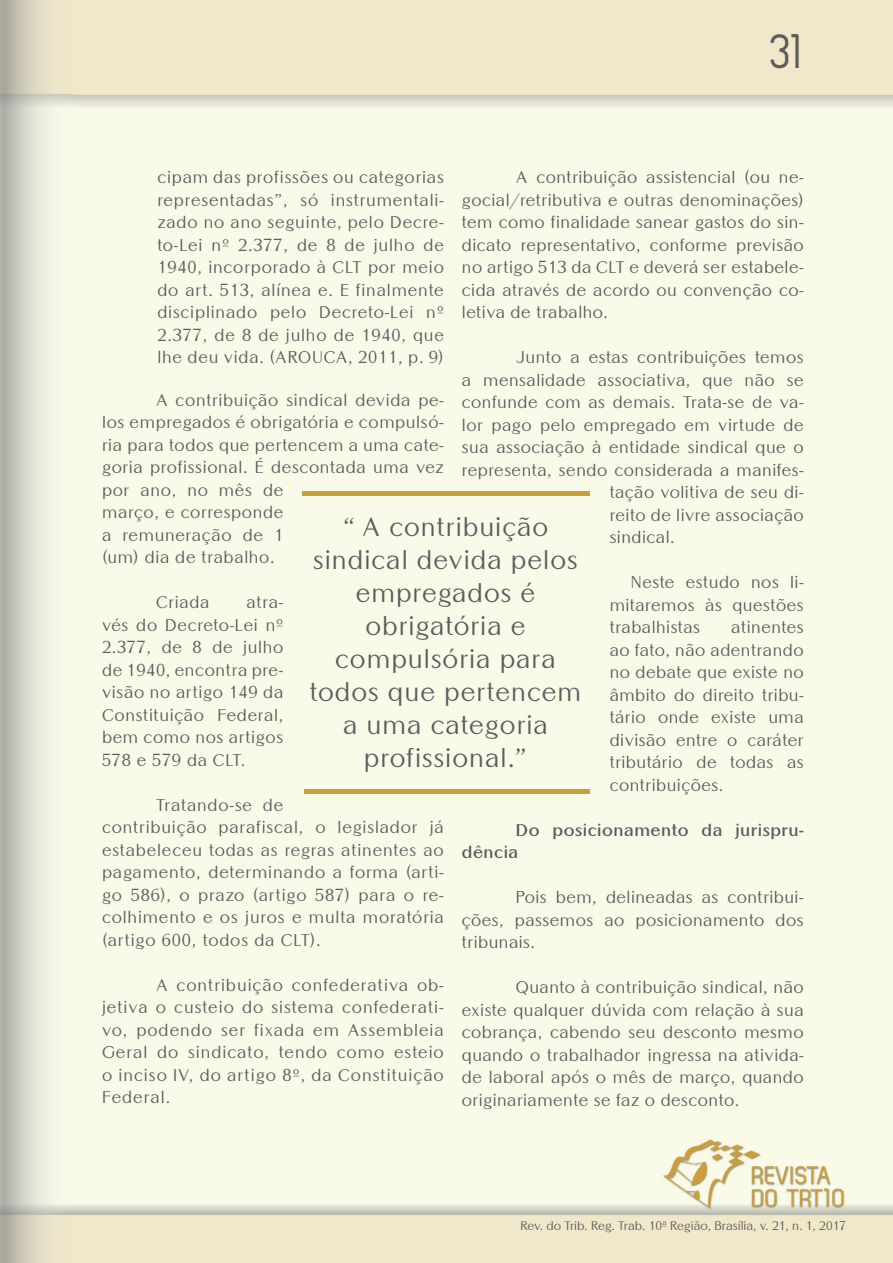
<style>
.page{position:relative;width:893px;height:1263px;background:#fff}
.page>*{position:absolute;margin:0;border:0;box-sizing:border-box;transform-origin:0 0}
.t1{font:49.5px "Zag";color:#5c5c5f}
.TEXTO_GERAL{font:25.5px/33px "Altrincham";letter-spacing:.04em;color:#5c5c5f;text-align:center}
.TEXTO_GERAL-2{font:16.5px/22.5px "Altrincham";letter-spacing:.03em;color:#5c5c5f;text-align:justify}
.TEXTO_GERAL-3{font:16.5px/22.5px "Altrincham";letter-spacing:.05em;color:#5c5c5f}
.TEXTO_GERAL-4{font:700 16.5px/22.5px "Altrincham";letter-spacing:.03em;color:#5c5c5f}
.t2{font:12px "Altrincham";color:#5c5c5f}
</style>
<div class="page">
<img style="left:89px;top:0;width:804px;height:1263px">
<hr style="left:302px;top:492px;width:288px;height:4px;background:#cb9f3c">
<div style="left:304px;top:789px;width:285px;height:5px;background:#cb9f3c"></div>
<p class="t1" style="left:771px;top:24px;width:35px">31</p>
<p class="TEXTO_GERAL-2" style="left:157px;top:166px;width:288px">cipam das profissões ou categorias representadas”, só instrumentali&shy;zado no ano seguinte, pelo Decre&shy;to-Lei nº 2.377, de 8 de julho de 1940, incorporado à CLT por meio do art. 513, alínea e. E finalmente disciplinado pelo Decreto-Lei nº 2.377, de 8 de julho de 1940, que lhe deu vida. (AROUCA, 2011, p. 9)</p>
<p class="TEXTO_GERAL-2" style="left:462px;top:166px;width:343px;text-indent:54px">A contribuição assistencial (ou ne&shy;gocial/retributiva e outras denominações) tem como finalidade sanear gastos do sin&shy;dicato representativo, conforme previsão no artigo 513 da CLT e deverá ser estabele&shy;cida através de acordo ou convenção co&shy;letiva de trabalho.</p>
<p class="TEXTO_GERAL-2" style="left:516px;top:346px;width:289px">Junto a estas contribuições temos</p>
<p class="TEXTO_GERAL-2" style="left:462px;top:369px;width:343px">a mensalidade associativa, que não se</p>
<p class="TEXTO_GERAL-2" style="left:462px;top:391px;width:343px">confunde com as demais. Trata-se de va-</p>
<p class="TEXTO_GERAL-2" style="left:462px;top:414px;width:343px">lor pago pelo empregado em virtude de</p>
<p class="TEXTO_GERAL-2" style="left:462px;top:436px;width:343px">sua associação à entidade sindical que o</p>
<p class="TEXTO_GERAL-2" style="left:462px;top:459px;width:343px">representa, sendo considerada a manifes-</p>
<p class="TEXTO_GERAL-2" style="left:610px;top:481px;width:195px">tação volitiva de seu di-</p>
<p class="TEXTO_GERAL-2" style="left:610px;top:504px;width:195px">reito de livre associação</p>
<p class="TEXTO_GERAL-2" style="left:610px;top:526px;width:67px">sindical.</p>
<p class="TEXTO_GERAL-2" style="left:610px;top:571px;width:196px;text-indent:21px">Neste estudo nos li&shy;mitaremos às questões trabalhistas</p>
<p class="TEXTO_GERAL-2" style="left:102px;top:388px;width:343px;text-align:left;text-indent:54px">A contribuição sindical devida pe&shy;los empregados é obrigatória e compulsó&shy;ria para todos que pertencem a uma cate&shy;goria profissional. É descontada uma vez por ano, no mês de<br>março, e corresponde<br>a remuneração de 1<br>(um) dia de trabalho.</p>
<p class="TEXTO_GERAL-2" style="left:156px;top:591px;width:55px">Criada</p>
<p class="TEXTO_GERAL" style="left:343px;top:510px;width:207px">“ A contribuição</p>
<p class="TEXTO_GERAL" style="left:313px;top:543px;width:266px">sindical devida pelos empregados é</p>
<p class="TEXTO_GERAL" style="left:365px;top:609px;width:162px">obrigatória e</p>
<p class="TEXTO_GERAL" style="left:335px;top:642px;width:222px">compulsória para</p>
<p class="TEXTO_GERAL" style="left:310px;top:675px;width:273px">todos que pertencem a uma categoria</p>
<p class="TEXTO_GERAL" style="left:364px;top:741px;width:165px">profissional.”</p>
<p class="TEXTO_GERAL-2" style="left:102px;top:591px;width:183px;text-indent:145px">atra&shy;vés do Decreto-Lei nº 2.377, de 8 de julho de 1940, encontra pre&shy;visão no artigo 149 da Constituição Federal, bem como nos artigos 578 e 579 da CLT.</p>
<p class="TEXTO_GERAL-3" style="left:102px;top:793px;width:343px;text-indent:54px">Tratando-se de<br>contribuição parafiscal, o legislador já estabeleceu todas as regras atinentes ao pagamento, determinando a forma (arti&shy;go 586), o prazo (artigo 587) para o re&shy;colhimento e os juros e multa moratória (artigo 600, todos da CLT).</p>
<p class="TEXTO_GERAL-2" style="left:102px;top:973px;width:343px;text-indent:54px">A contribuição confederativa ob&shy;jetiva o custeio do sistema confederati&shy;vo, podendo ser fixada em Assembleia Geral do sindicato, tendo como esteio o inciso IV, do artigo 8º, da Constituição Federal.</p>
<p class="TEXTO_GERAL-2" style="left:610px;top:616px;width:196px;text-indent:122px">atinentes ao fato, não adentrando no debate que existe no âmbito do direito tribu&shy;tário onde existe uma divisão entre o caráter tributário de todas as contribuições.</p>
<p class="TEXTO_GERAL-4" style="left:462px;top:819px;width:343px;text-indent:54px">Do posicionamento da jurispru&shy;dência</p>
<p class="TEXTO_GERAL-2" style="left:462px;top:886px;width:343px;text-indent:54px">Pois bem, delineadas as contribui&shy;ções, passemos ao posicionamento dos tribunais.</p>
<p class="TEXTO_GERAL-2" style="left:462px;top:976px;width:343px;text-indent:54px">Quanto à contribuição sindical, não existe qualquer dúvida com relação à sua cobrança, cabendo seu desconto mesmo quando o trabalhador ingressa na ativida&shy;de laboral após o mês de março, quando originariamente se faz o desconto.</p>
<p class="t2" style="left:520px;top:1218px;width:327px">Rev. do Trib. Reg. Trab. 10ª Região, Brasília, v. 21, n. 1, 2017</p>
</div>
